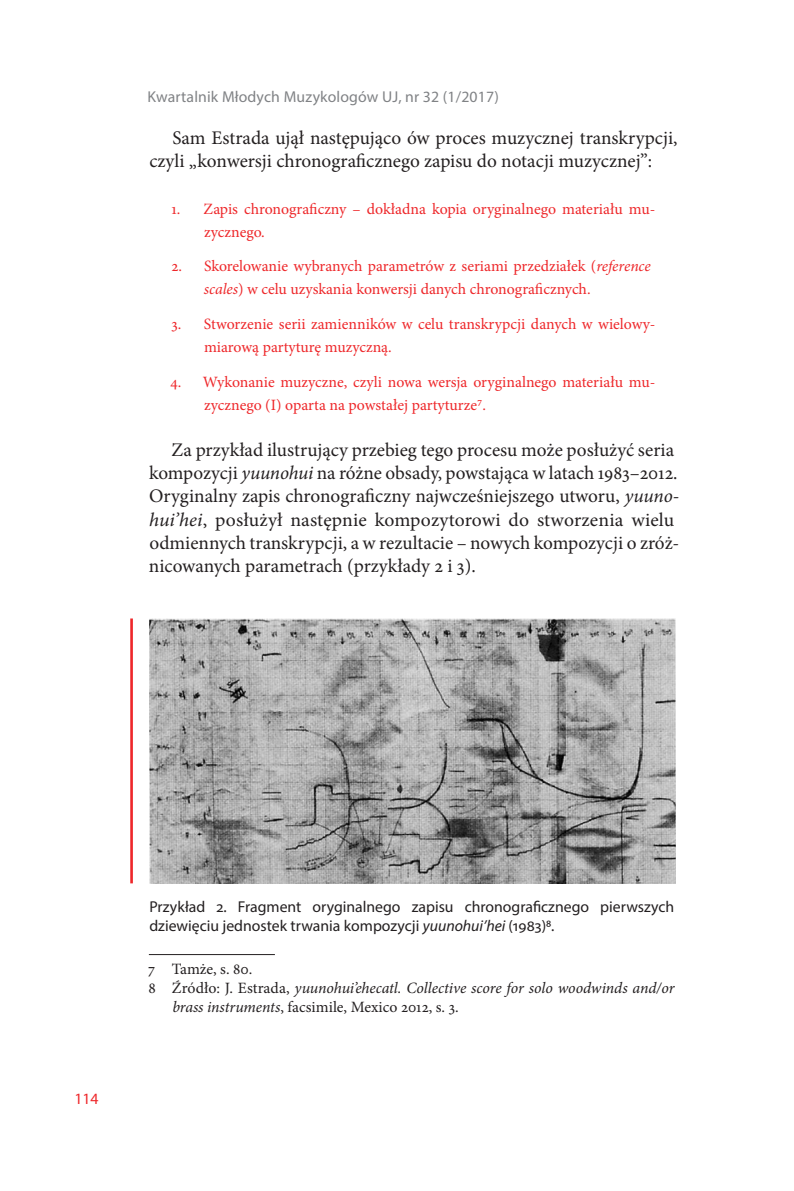
<style>
.page{position:relative;width:794px;height:1191px;background:#fff}
.page>*{position:absolute;margin:0;border:0;box-sizing:border-box;transform-origin:0 0}
.t1{font:19.25px/23.1px "Minion Pro";color:#231f20}
.t2{font:15.75px/23.1px "Minion Pro";color:#ee272a}
.t3{font:15.75px/19.6px "Myriad Pro";color:#231f20}
.t4{font:italic 15.75px "Minion Pro";letter-spacing:-.005em;color:#231f20}
.t5{font:15.75px "Minion Pro";color:#231f20}
.t6{font:15.75px "Myriad Pro";letter-spacing:.01em;color:#808285}
.t7{font:15.75px "Myriad Pro";color:#ee272a}
.s1{font-style:italic}
.s2{font-style:normal}
</style>
<div class="page">
<hr style="left:149px;top:954px;width:126px;height:1px;background:#231f20">
<img style="left:149px;top:618px;width:526px;height:265px">
<hr style="left:130px;top:618px;width:3px;height:265px;background:#ee272a">
<p class="t6" style="left:148px;top:87px;width:353px">Kwartalnik Młodych Muzykologów UJ, nr 32 (1/2017)</p>
<p class="t1" style="left:149px;top:127px;width:530px;text-indent:23px">Sam Estrada ujął następująco ów proces muzycznej transkrypcji, czyli „konwersji chronograficznego zapisu do notacji muzycznej”:</p>
<p class="t2" style="left:204px;top:197px;width:453px;text-indent:-33px">1. Zapis chronograficzny – dokładna kopia oryginalnego materiału mu&shy;zycznego.</p>
<p class="t2" style="left:204px;top:255px;width:448px;text-indent:-32px">2. Skorelowanie wybranych parametrów z seriami przedziałek (<span class="s1">reference scales</span>) w celu uzyskania konwersji danych chronograficznych.</p>
<p class="t2" style="left:204px;top:313px;width:453px;text-indent:-32px">3. Stworzenie serii zamienników w celu transkrypcji danych w wielowy&shy;miarową partyturę muzyczną.</p>
<p class="t2" style="left:204px;top:370px;width:453px;text-indent:-34px">4. Wykonanie muzyczne, czyli nowa wersja oryginalnego materiału mu&shy;zycznego (I) oparta na powstałej partyturze7.</p>
<p class="t1" style="left:149px;top:438px;width:532px;text-indent:23px">Za przykład ilustrujący przebieg tego procesu może posłużyć seria kompozycji <span class="s1">yuunohui</span> na różne obsady, powstająca w latach 1983–2012.<br>Oryginalny zapis chronograficzny najwcześniejszego utworu, <span class="s1">yuuno&shy;hui’hei</span>, posłużył następnie kompozytorowi do stworzenia wielu odmiennych transkrypcji, a w rezultacie – nowych kompozycji o zróż&shy;nicowanych parametrach (przykłady 2 i 3).</p>
<p class="t7" style="left:74px;top:1088px;width:26px">114</p>
<p class="t3" style="left:149px;top:896px;width:526px">Przykład 2. Fragment oryginalnego zapisu chronograficznego pierwszych dziewięciu jednostek trwania kompozycji <span class="s1">yuunohui’hei</span> (1983)8.</p>
<p class="t5" style="left:148px;top:958px;width:106px">7 Tamże, s. 80.</p>
<p class="t4" style="left:149px;top:977px;width:527px"><span class="s2">8 Źródło: J. Estrada,</span> yuunohui’ehecatl. Collective score for solo woodwinds and/or</p>
<p class="t5" style="left:172px;top:996px;width:288px"><span class="s1">brass instruments</span>, facsimile, Mexico 2012, s. 3.</p>
</div>
